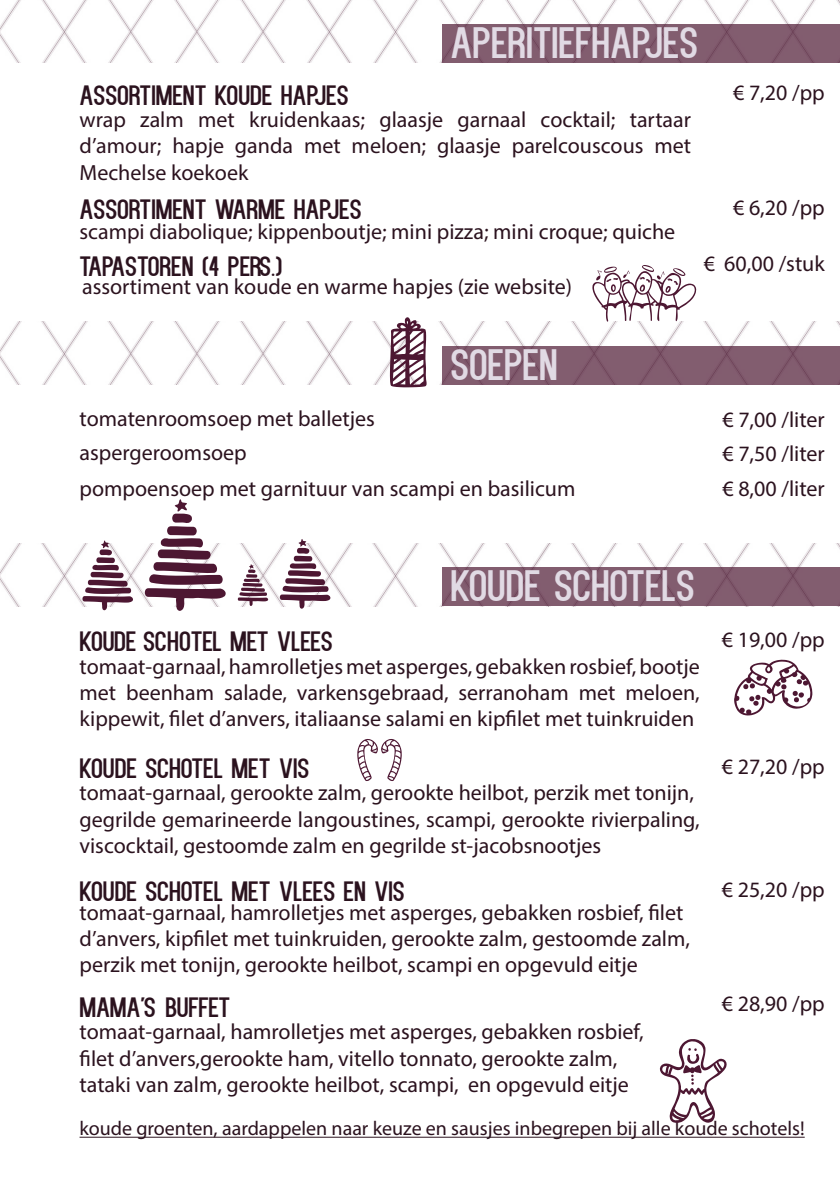
<style>
.page{position:relative;width:840px;height:1191px;background:#fff}
.page>*{position:absolute;margin:0;border:0;box-sizing:border-box;transform-origin:0 0}
.t1{font:160px "Austie Bost Christmas Doodles";color:#4d1732}
.t2{font:120px "Austie Bost Christmas Doodles";color:#4d1732}
.t3{font:100px "Austie Bost Christmas Doodles";color:#4d1732}
.t4{font:80px "Austie Bost Christmas Doodles";color:#4d1732}
.t5{font:60px "Austie Bost Christmas Doodles";color:#4d1732}
.t6{font:44px "Kenzo";color:#e1dae4}
.t7{font:28px "Kenzo";color:#2b121e}
.t8{font:28px "Kenzo";letter-spacing:-.02em;color:#2b121e}
.t9{font:22px/26.4px "Myriad Pro";color:#2b121e;text-align:justify}
.t10{font:20px "Myriad Pro";color:#2b121e}
</style>
<div class="page">
<img style="left:0;top:0;width:839px;height:63px">
<div style="left:442px;top:24px;width:397px;height:39px;background:#825d6f"></div>
<img style="left:0;top:322px;width:839px;height:62px">
<div style="left:442px;top:346px;width:397px;height:38px;background:#825d6f"></div>
<img style="left:0;top:543px;width:839px;height:63px">
<div style="left:442px;top:567px;width:397px;height:39px;background:#825d6f"></div>
<hr style="left:79px;top:1136px;width:725px;height:1px;background:#2b121e">
<p class="t6" style="left:450px;top:17px;width:249px">APERITIEFHAPJES</p>
<p class="t7" style="left:79px;top:79px;width:270px">ASSORTIMENT KOUDE HAPJES</p>
<p class="t9" style="left:732px;top:79px;width:93px">€ 7,20 /pp</p>
<p class="t9" style="left:79px;top:106px;width:612px">wrap zalm met kruidenkaas; glaasje garnaal cocktail; tartaar d’amour; hapje ganda met meloen; glaasje parelcouscous met Mechelse koekoek</p>
<p class="t7" style="left:79px;top:193px;width:283px">ASSORTIMENT WARME HAPJES</p>
<p class="t9" style="left:732px;top:194px;width:93px">€ 6,20 /pp</p>
<p class="t7" style="left:79px;top:250px;width:204px">TAPASTOREN (4 PERS.)</p>
<p class="t9" style="left:703px;top:250px;width:122px">€ 60,00 /stuk</p>
<p class="t9" style="left:79px;top:218px;width:597px">scampi diabolique; kippenboutje; mini pizza; mini croque; quiche</p>
<p class="t4" style="left:588px;top:246px;width:112px">A</p>
<p class="t9" style="left:82px;top:272px;width:491px">assortiment van koude en warme hapjes (zie website)</p>
<p class="t3" style="left:386px;top:294px;width:43px">g</p>
<p class="t6" style="left:450px;top:339px;width:109px">SOEPEN</p>
<p class="t9" style="left:79px;top:405px;width:297px">tomatenroomsoep met balletjes</p>
<p class="t9" style="left:722px;top:406px;width:104px">€ 7,00 /liter</p>
<p class="t9" style="left:79px;top:439px;width:168px">aspergeroomsoep</p>
<p class="t9" style="left:722px;top:440px;width:104px">€ 7,50 /liter</p>
<p class="t9" style="left:79px;top:475px;width:497px">pompoensoep met garnituur van scampi en basilicum</p>
<p class="t9" style="left:722px;top:475px;width:104px">€ 8,00 /liter</p>
<p class="t1" style="left:142px;top:462px;width:89px">M</p>
<p class="t3" style="left:278px;top:515px;width:56px">M</p>
<p class="t3" style="left:81px;top:517px;width:56px">M</p>
<p class="t5" style="left:237px;top:550px;width:34px">M</p>
<p class="t6" style="left:450px;top:560px;width:245px">KOUDE SCHOTELS</p>
<p class="t7" style="left:79px;top:625px;width:256px">KOUDE SCHOTEL MET VLEES</p>
<p class="t9" style="left:721px;top:626px;width:104px">€ 19,00 /pp</p>
<p class="t9" style="left:79px;top:652px;width:621px">tomaat-garnaal, hamrolletjes met asperges, gebakken rosbief, bootje met beenham salade, varkensgebraad, serranoham met meloen, kippewit, filet d’anvers, italiaanse salami en kipfilet met tuinkruiden</p>
<p class="t4" style="left:732px;top:641px;width:83px">D</p>
<p class="t7" style="left:79px;top:752px;width:231px">KOUDE SCHOTEL MET VIS</p>
<p class="t9" style="left:721px;top:752px;width:104px">€ 27,20 /pp</p>
<p class="t9" style="left:79px;top:779px;width:615px">tomaat-garnaal, gerookte zalm, gerookte heilbot, perzik met tonijn,</p>
<p class="t9" style="left:79px;top:805px;width:621px">gegrilde gemarineerde langoustines, scampi, gerookte rivierpaling, viscocktail, gestoomde zalm en gegrilde st-jacobsnootjes</p>
<p class="t7" style="left:79px;top:875px;width:326px">KOUDE SCHOTEL MET VLEES EN VIS</p>
<p class="t9" style="left:721px;top:875px;width:104px">€ 25,20 /pp</p>
<p class="t9" style="left:79px;top:898px;width:605px">tomaat-garnaal, hamrolletjes met asperges, gebakken rosbief, filet</p>
<p class="t9" style="left:79px;top:925px;width:611px">d’anvers, kipfilet met tuinkruiden, gerookte zalm, gestoomde zalm,</p>
<p class="t9" style="left:79px;top:951px;width:559px">perzik met tonijn, gerookte heilbot, scampi en opgevuld eitje</p>
<p class="t8" style="left:79px;top:991px;width:152px">MAMA'S BUFFET</p>
<p class="t9" style="left:721px;top:989px;width:104px">€ 28,90 /pp</p>
<p class="t9" style="left:79px;top:1018px;width:565px">tomaat-garnaal, hamrolletjes met asperges, gebakken rosbief,</p>
<p class="t9" style="left:79px;top:1044px;width:539px">filet d’anvers,gerookte ham, vitello tonnato, gerookte zalm,</p>
<p class="t9" style="left:79px;top:1071px;width:550px">tataki van zalm, gerookte heilbot, scampi, en opgevuld eitje</p>
<p class="t2" style="left:658px;top:1011px;width:71px">c</p>
<p class="t10" style="left:79px;top:1116px;width:726px">koude groenten, aardappelen naar keuze en sausjes inbegrepen bij alle koude schotels!</p>
</div>
